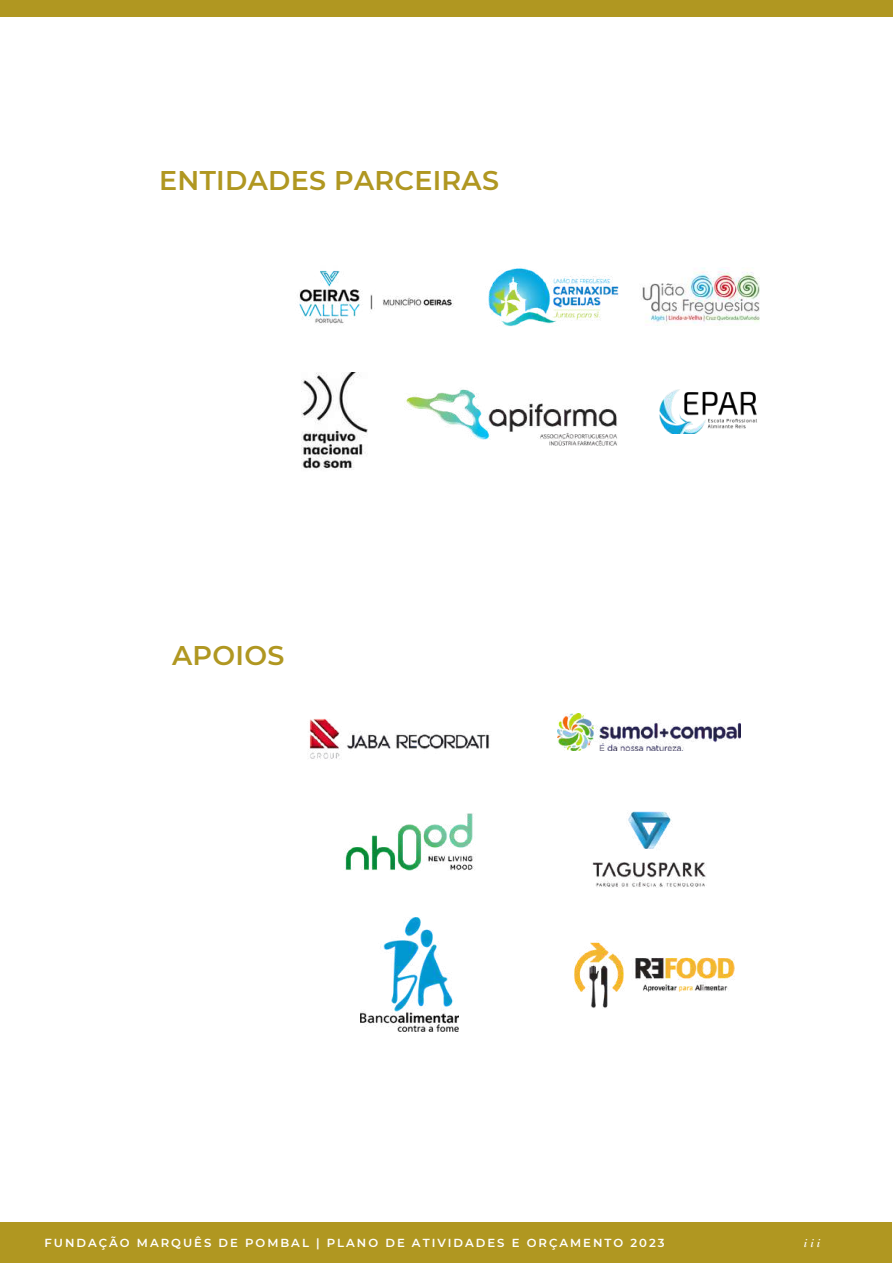
<style>
.page{position:relative;width:893px;height:1264px;background:#fff}
.page>*{position:absolute;margin:0;border:0;box-sizing:border-box;transform-origin:0 0}
.t1{font:600 27px "Montserrat";letter-spacing:.01em;color:#b09721}
.t2{font:italic 12.75px "Bodoni FLF";color:#fff}
.t3{font:600 11.7px "Montserrat";letter-spacing:.17em;color:#fff}
</style>
<div class="page">
<img style="left:488px;top:268px;width:131px;height:59px">
<img style="left:641px;top:268px;width:118px;height:58px">
<img style="left:299px;top:270px;width:155px;height:55px">
<img style="left:302px;top:373px;width:65px;height:97px">
<img style="left:406px;top:389px;width:211px;height:57px">
<img style="left:659px;top:389px;width:98px;height:44px">
<div style="left:0;top:0;width:892px;height:17px;background:#b09721"></div>
<img style="left:592px;top:811px;width:114px;height:76px">
<img style="left:308px;top:718px;width:182px;height:41px">
<img style="left:557px;top:713px;width:183px;height:37px">
<img style="left:345px;top:813px;width:129px;height:58px">
<img style="left:360px;top:917px;width:98px;height:114px">
<img style="left:574px;top:942px;width:161px;height:66px">
<div style="left:0;top:1222px;width:891px;height:40px;background:#b09721"></div>
<h1 class="t1" style="left:159px;top:163px;width:341px">ENTIDADES PARCEIRAS</h1>
<h1 class="t1" style="left:172px;top:638px;width:114px">APOIOS</h1>
<p class="t3" style="left:44px;top:1235px;width:621px">FUNDAÇÃO MARQUÊS DE POMBAL | PLANO DE ATIVIDADES E ORÇAMENTO 2023</p>
<p class="t2" style="left:803px;top:1236px;width:18px">iii</p>
</div>
